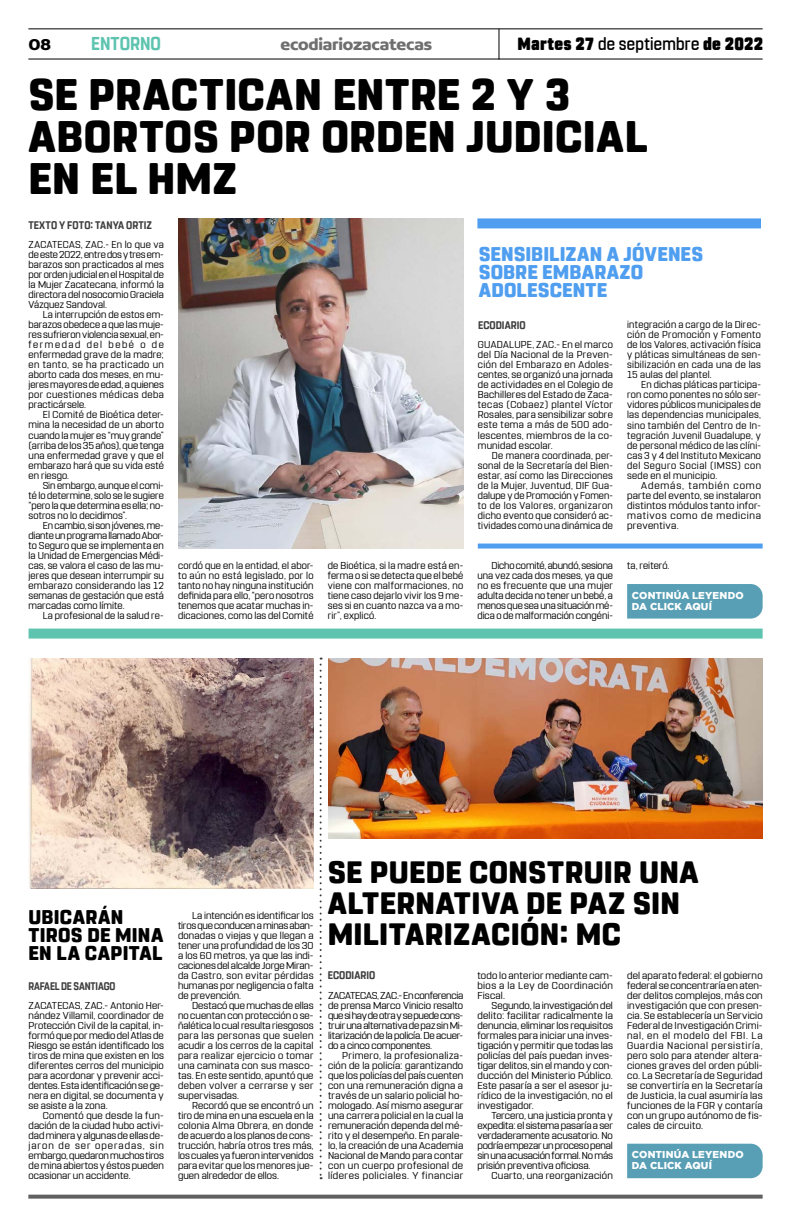
<style>
.page{position:relative;width:791px;height:1225px;background:#fff}
.page>*{position:absolute;margin:0;border:0;box-sizing:border-box;transform-origin:0 0}
.t1{font:800 44px/42px "Rohn Rounded";letter-spacing:.01em;color:#000}
.t2{font:800 30.8px/31px "Rohn Rounded";letter-spacing:.01em;color:#000}
.t3{font:800 19.8px/18px "Rohn Rounded";letter-spacing:.01em;color:#4f9ef0}
.t4{font:800 19.8px/18px "Rohn Rounded";letter-spacing:.02em;color:#000}
.t5{font:700 18.6px "Rohn Rounded";letter-spacing:-.005em;color:#5ec4af;scale:.91 1}
.t6{font:900 17.6px "Rohn Rounded";letter-spacing:.02em;color:#000;scale:.91 1}
.t7{font:700 16.9px "Concord";letter-spacing:-.01em;color:#706f6f}
.t8{font:700 16.9px "Concord";color:#000}
.t9{font:700 11px "Rohn Rounded";color:#3d3d3d;scale:.91 1}
.t10{font:700 11px "Rohn Rounded";color:#3d3d3d;scale:.87 1}
.t11{font:10px/10px "Rohn Rounded";letter-spacing:.015em;color:#000;text-align:justify}
.t12{font:10px/10px "Rohn Rounded";letter-spacing:.015em;color:#000;text-align:justify;scale:1.04 1}
.t13{font:10px/10px "Rohn Rounded";letter-spacing:.015em;color:#000;text-align:justify;scale:1.05 1}
.t14{font:900 10px/11px "Gotham";letter-spacing:.015em;color:#fff}
.s1{font-weight:500}
</style>
<div class="page">
<hr style="left:28px;top:28px;width:735px;height:1px;background:#000">
<hr style="left:28px;top:59px;width:735px;height:1px;background:#000">
<hr style="left:498px;top:29px;width:1px;height:31px;background:#000">
<svg style="left:28px;top:1194px;width:735px;height:4px;background:#7a7a7a"></svg>
<div style="left:29px;top:628px;width:734px;height:10px;background:#5ec4af"></div>
<div style="left:477px;top:218px;width:284px;height:10px;background:#4f9ef0"></div>
<div style="left:478px;top:543px;width:285px;height:5px;background:#4f9ef0"></div>
<div style="left:627px;top:584px;width:136px;height:34px;background:#589fb5"></div>
<div style="left:627px;top:1143px;width:136px;height:35px;background:#589fb5"></div>
<img style="left:178px;top:218px;width:285px;height:330px">
<img style="left:328px;top:658px;width:435px;height:180px">
<svg style="left:320px;top:657px;width:2px;height:522px"></svg>
<img style="left:28px;top:658px;width:286px;height:230px">
<h3 class="t8" style="left:28px;top:34px;width:24px">08</h3>
<h3 class="t5" style="left:91px;top:32px;width:78px">ENTORNO</h3>
<h3 class="t7" style="left:280px;top:34px;width:153px">ecodiariozacatecas</h3>
<h3 class="t6" style="left:517px;top:33px;width:271px">Martes 27 <span class="s1">de septiembre</span> de 2022</h3>
<h1 class="t1" style="left:28px;top:74px;width:621px">SE PRACTICAN ENTRE 2 Y 3<br>ABORTOS POR ORDEN JUDICIAL<br>EN EL HMZ</h1>
<p class="t9" style="left:28px;top:219px;width:138px">TEXTO Y FOTO: TANYA ORTIZ</p>
<p class="t11" style="left:29px;top:240px;width:137px">ZACATECAS, ZAC.- En lo que va de este 2022, entre dos y tres em&shy;barazos son practicados al mes por orden judicial en el Hospital de la Mujer Zacatecana, informó la directora del nosocomio Graciela Vázquez Sandoval.</p>
<p class="t11" style="left:29px;top:310px;width:137px;text-indent:14px">La interrupción de estos em&shy;barazos obedece a que las muje&shy;res sufrieron violencia sexual, en&shy;fermedad del bebé o de enfermedad grave de la madre; en tanto, se ha practicado un aborto cada dos meses, en mu&shy;jeres mayores de edad, a quienes por cuestiones médicas deba practicársele.</p>
<p class="t11" style="left:29px;top:410px;width:137px;text-indent:14px">El Comité de Bioética deter&shy;mina la necesidad de un aborto cuando la mujer es “muy grande” (arriba de los 35 años), que tenga una enfermedad grave y que el embarazo hará que su vida esté en riesgo.</p>
<p class="t11" style="left:29px;top:480px;width:137px;text-indent:14px">Sin embargo, aunque el comi&shy;té lo determine, solo se le sugiere “pero la que determina es ella; no&shy;sotros no lo decidimos”.</p>
<p class="t11" style="left:29px;top:520px;width:137px;text-indent:14px">En cambio, si son jóvenes, me&shy;diante un programa llamado Abor&shy;to Seguro que se implementa en la Unidad de Emergencias Médi&shy;cas, se valora el caso de las mu&shy;jeres que desean interrumpir su embarazo considerando las 12 semanas de gestación que está marcadas como límite.</p>
<p class="t11" style="left:43px;top:610px;width:123px">La profesional de la salud re-</p>
<h3 class="t3" style="left:479px;top:245px;width:226px">SENSIBILIZAN A JÓVENES<br>SOBRE EMBARAZO<br>ADOLESCENTE</h3>
<p class="t9" style="left:478px;top:319px;width:54px">ECODIARIO</p>
<p class="t11" style="left:478px;top:340px;width:137px">GUADALUPE, ZAC.- En el marco del Día Nacional de la Preven&shy;ción del Embarazo en Adoles&shy;centes, se organizó una jornada de actividades en el Colegio de Bachilleres del Estado de Zaca&shy;tecas (Cobaez) plantel Víctor Rosales, para sensibilizar sobre este tema a más de 500 ado&shy;lescentes, miembros de la co&shy;munidad escolar.</p>
<p class="t11" style="left:478px;top:450px;width:137px;text-indent:14px">De manera coordinada, per&shy;sonal de la Secretaría del Bien&shy;estar, así como las Direcciones de la Mujer, Juventud, DIF Gua&shy;dalupe y de Promoción y Fomen&shy;to de los Valores, organizaron dicho evento que consideró ac&shy;tividades como una dinámica de</p>
<p class="t11" style="left:627px;top:320px;width:135px">integración a cargo de la Direc&shy;ción de Promoción y Fomento de los Valores, activación física y pláticas simultáneas de sen&shy;sibilización en cada una de las 15 aulas del plantel.</p>
<p class="t11" style="left:627px;top:380px;width:135px;text-indent:14px">En dichas pláticas participa&shy;ron como ponentes no sólo ser&shy;vidores públicos municipales de las dependencias municipales, sino también del Centro de In&shy;tegración Juvenil Guadalupe, y de personal médico de las clíni&shy;cas 3 y 4 del Instituto Mexicano del Seguro Social (IMSS) con sede en el municipio.</p>
<p class="t13" style="left:627px;top:480px;width:129px;text-indent:14px">Además, también como parte del evento, se instalaron distintos módulos tanto infor&shy;mativos como de medicina preventiva.</p>
<p class="t11" style="left:178px;top:560px;width:137px">cordó que en la entidad, el abor&shy;to aún no está legislado, por lo tanto no hay ninguna institución definida para ello, “pero nosotros tenemos que acatar muchas in&shy;dicaciones, como las del Comité</p>
<p class="t11" style="left:328px;top:560px;width:137px">de Bioética, si la madre está en&shy;ferma o si se detecta que el bebé viene con malformaciones, no tiene caso dejarlo vivir los 9 me&shy;ses si en cuanto nazca va a mo&shy;rir”, explicó.</p>
<p class="t11" style="left:477px;top:560px;width:137px;text-indent:14px">Dicho comité, abundó, sesiona una vez cada dos meses, ya que no es frecuente que una mujer adulta decida no tener un bebé, a menos que sea una situación mé&shy;dica o de malformación congéni-</p>
<p class="t11" style="left:627px;top:560px;width:44px">ta, reiteró.</p>
<p class="t14" style="left:632px;top:589px;width:113px">CONTINÚA LEYENDO<br>DA CLICK AQUÍ</p>
<h3 class="t4" style="left:28px;top:908px;width:137px">UBICARÁN<br>TIROS DE MINA<br>EN LA CAPITAL</h3>
<p class="t10" style="left:28px;top:979px;width:102px">RAFAEL DE SANTIAGO</p>
<p class="t11" style="left:29px;top:1000px;width:137px">ZACATECAS, ZAC.- Antonio Her&shy;nández Villamil, coordinador de Protección Civil de la capital, in&shy;formó que por medio del Atlas de Riesgo se están identificado los tiros de mina que existen en los diferentes cerros del municipio para acordonar y prevenir acci&shy;dentes. Esta identificación se ge&shy;nera en digital, se documenta y se asiste a la zona.</p>
<p class="t11" style="left:29px;top:1110px;width:137px;text-indent:14px">Comentó que desde la fun&shy;dación de la ciudad hubo activi&shy;dad minera y algunas de ellas de&shy;jaron de ser operadas, sin embargo, quedaron muchos tiros de mina abiertos y éstos pueden ocasionar un accidente.</p>
<p class="t11" style="left:178px;top:910px;width:137px;text-indent:14px">La intención es identificar los tiros que conducen a minas aban&shy;donadas o viejas y que llegan a tener una profundidad de los 30 a los 60 metros, ya que las indi&shy;caciones del alcalde Jorge Miran&shy;da Castro, son evitar pérdidas humanas por negligencia o falta de prevención.</p>
<p class="t11" style="left:178px;top:1000px;width:137px;text-indent:14px">Destacó que muchas de ellas no cuentan con protección o se&shy;ñalética lo cual resulta riesgosos para las personas que suelen acudir a los cerros de la capital para realizar ejercicio o tomar una caminata con sus masco&shy;tas. En este sentido, apuntó que deben volver a cerrarse y ser supervisadas.</p>
<p class="t11" style="left:178px;top:1100px;width:137px;text-indent:14px">Recordó que se encontró un tiro de mina en una escuela en la colonia Alma Obrera, en donde de acuerdo a los planos de cons&shy;trucción, habría otros tres más, los cuales ya fueron intervenidos para evitar que los menores jue&shy;guen alrededor de ellos.</p>
<h2 class="t2" style="left:328px;top:857px;width:373px">SE PUEDE CONSTRUIR UNA<br>ALTERNATIVA DE PAZ SIN<br>MILITARIZACIÓN: MC</h2>
<p class="t9" style="left:328px;top:969px;width:54px">ECODIARIO</p>
<p class="t12" style="left:328px;top:990px;width:132px">ZACATECAS, ZAC.- En conferencia de prensa Marco Vinicio resalto que si hay de otra y se puede cons&shy;truir una alternativa de paz sin Mi&shy;litarización de la policía. De acuer&shy;do a cinco componentes.</p>
<p class="t12" style="left:328px;top:1050px;width:132px;text-indent:14px">Primero, la profesionaliza&shy;ción de la policía: garantizando que los policías del país cuenten con una remuneración digna a través de un salario policial ho&shy;mologado. Así mismo asegurar una carrera policial en la cual la remuneración dependa del mé&shy;rito y el desempeño. En parale&shy;lo, la creación de una Academia Nacional de Mando para contar con un cuerpo profesional de líderes policiales. Y financiar</p>
<p class="t12" style="left:477px;top:970px;width:132px">todo lo anterior mediante cam&shy;bios a la Ley de Coordinación Fiscal.</p>
<p class="t12" style="left:477px;top:1000px;width:132px;text-indent:14px">Segundo, la investigación del delito: facilitar radicalmente la denuncia, eliminar los requisitos formales para iniciar una inves&shy;tigación y permitir que todas las policías del país puedan inves&shy;tigar delitos, sin el mando y con&shy;ducción del Ministerio Público.<br>Este pasaría a ser el asesor ju&shy;rídico de la investigación, no el investigador.</p>
<p class="t12" style="left:477px;top:1110px;width:132px;text-indent:14px">Tercero, una justicia pronta y expedita: el sistema pasaría a ser verdaderamente acusatorio. No podría empezar un proceso penal sin una acusación formal. No más prisión preventiva oficiosa.</p>
<p class="t12" style="left:491px;top:1170px;width:118px">Cuarto, una reorganización</p>
<p class="t12" style="left:627px;top:970px;width:132px">del aparato federal: el gobierno federal se concentraría en aten&shy;der delitos complejos, más con investigación que con presen&shy;cia. Se establecería un Servicio Federal de Investigación Crimi&shy;nal, en el modelo del FBI. La Guardia Nacional persistiría, pero solo para atender altera&shy;ciones graves del orden públi&shy;co. La Secretaría de Seguridad se convertiría en la Secretaría de Justicia, la cual asumiría las funciones de la FGR y contaría con un grupo autónomo de fis&shy;cales de circuito.</p>
<p class="t14" style="left:632px;top:1149px;width:113px">CONTINÚA LEYENDO<br>DA CLICK AQUÍ</p>
</div>
